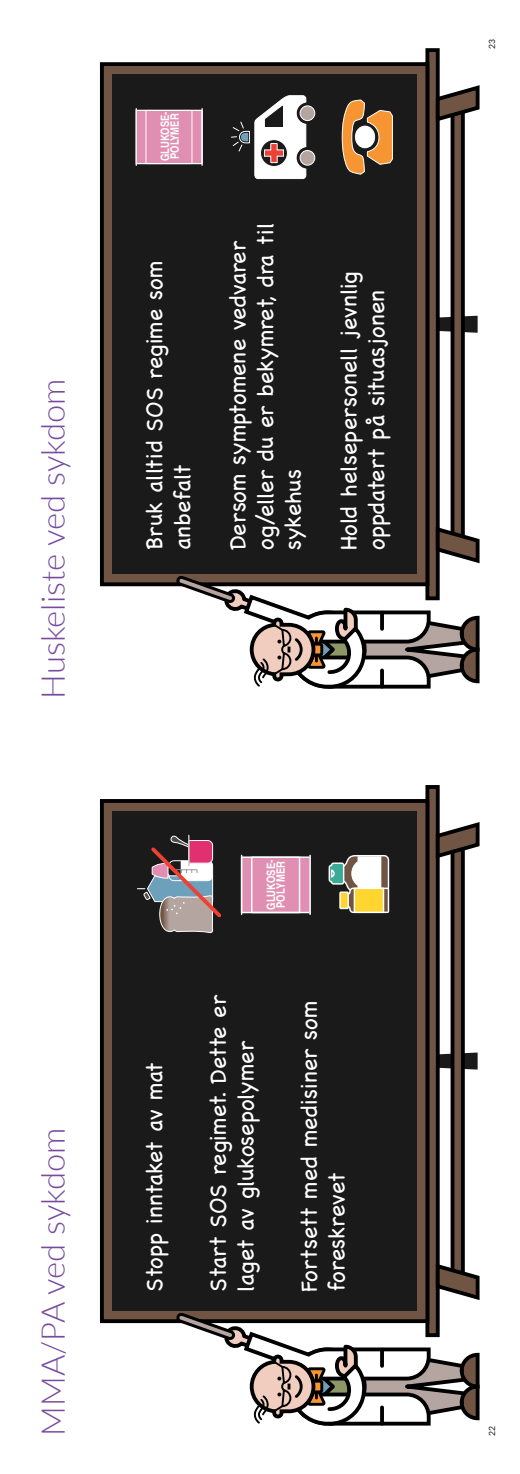
<style>
.page{position:relative;width:520px;height:1474px;background:#fff}
.page>*{position:absolute;margin:0;border:0;box-sizing:border-box;transform-origin:0 0}
.t1{font:300 32.73px "Lato";color:#774b9e}
.t2{font:300 23.1px/27.7px "Chalkboard SE";color:#fff}
.t3{font:700 condensed 11.55px/9.6px "Helvetica";color:#fff}
.t4{font:8.58px "Lato";color:#231f20}
</style>
<div class="page">
<svg style="left:439px;top:1052px;width:38px;height:17px"></svg>
<div style="left:427px;top:787px;width:10px;height:548px;background:#705545"></div>
<div style="left:425px;top:785px;width:14px;height:552px;border:4px solid #000"></div>
<div style="left:102px;top:801px;width:325px;height:520px;background:#705545"></div>
<div style="left:100px;top:799px;width:329px;height:524px;border:4px solid #000"></div>
<div style="left:112px;top:811px;width:304px;height:499px;background:#1a1a1a"></div>
<div style="left:452px;top:840px;width:10px;height:441px;background:#705545"></div>
<div style="left:450px;top:838px;width:14px;height:445px;border:4px solid #000"></div>
<svg style="left:434px;top:1261px;width:46px;height:41px"></svg>
<svg style="left:434px;top:819px;width:46px;height:41px"></svg>
<div style="left:241px;top:857px;width:69px;height:55px;background:#e08fb2"></div>
<div style="left:241px;top:856px;width:69px;height:57px;border:1px solid #fff"></div>
<hr style="left:241px;top:855px;width:1px;height:59px;background:#fff">
<div style="left:251px;top:856px;width:49px;height:57px;border:1px solid #fff"></div>
<hr style="left:309px;top:855px;width:1px;height:59px;background:#fff">
<svg style="left:328px;top:855px;width:61px;height:58px"></svg>
<svg style="left:100px;top:799px;width:124px;height:135px"></svg>
<svg style="left:175px;top:1311px;width:305px;height:115px"></svg>
<hr style="left:380px;top:1349px;width:3px;height:16px;background:#000">
<hr style="left:380px;top:1407px;width:3px;height:16px;background:#000">
<svg style="left:439px;top:316px;width:38px;height:17px"></svg>
<div style="left:427px;top:50px;width:10px;height:548px;background:#705545"></div>
<div style="left:425px;top:48px;width:14px;height:552px;border:4px solid #000"></div>
<div style="left:102px;top:64px;width:325px;height:520px;background:#705545"></div>
<div style="left:100px;top:62px;width:329px;height:524px;border:4px solid #000"></div>
<div style="left:112px;top:74px;width:304px;height:500px;background:#1a1a1a"></div>
<div style="left:452px;top:103px;width:10px;height:442px;background:#705545"></div>
<div style="left:450px;top:101px;width:14px;height:446px;border:4px solid #000"></div>
<svg style="left:434px;top:524px;width:46px;height:42px"></svg>
<svg style="left:434px;top:83px;width:46px;height:41px"></svg>
<svg style="left:341px;top:99px;width:52px;height:76px"></svg>
<div style="left:354px;top:126px;width:21px;height:22px;border:1px solid #fff;border-radius:50%"></div>
<div style="left:355px;top:126px;width:19px;height:22px;background:#fff;border-radius:50%"></div>
<div style="left:300px;top:106px;width:14px;height:15px;background:#b5a5a0;border-radius:50%"></div>
<div style="left:300px;top:150px;width:14px;height:15px;background:#b5a5a0;border-radius:50%"></div>
<svg style="left:231px;top:95px;width:75px;height:85px"></svg>
<div style="left:299px;top:105px;width:16px;height:16px;border:1px solid #fff;border-radius:50%"></div>
<div style="left:299px;top:150px;width:16px;height:16px;border:1px solid #fff;border-radius:50%"></div>
<div style="left:136px;top:110px;width:66px;height:54px;background:#e08fb2"></div>
<div style="left:135px;top:110px;width:67px;height:54px;border:1px solid #fff"></div>
<hr style="left:135px;top:109px;width:2px;height:56px;background:#fff">
<hr style="left:201px;top:109px;width:1px;height:56px;background:#fff">
<div style="left:145px;top:110px;width:47px;height:54px;border:1px solid #fff"></div>
<svg style="left:175px;top:575px;width:305px;height:114px"></svg>
<hr style="left:380px;top:612px;width:3px;height:17px;background:#000">
<hr style="left:380px;top:670px;width:3px;height:16px;background:#000">
<h1 class="t1" style="left:41px;top:698px;width:321px;rotate:-90deg">Huskeliste ved sykdom</h1>
<h1 class="t1" style="left:41px;top:1435px;width:309px;rotate:-90deg">MMA/PA ved sykdom</h1>
<p class="t3" style="left:160px;top:161px;width:51px;rotate:-90deg">GLUKOSE-<br>POLYMER</p>
<p class="t2" style="left:141px;top:550px;width:290px;rotate:-90deg">Bruk alltid SOS regime som anbefalt</p>
<p class="t2" style="left:224px;top:550px;width:329px;rotate:-90deg">Dersom symptomene vedvarer og/eller du er bekymret, dra til sykehus</p>
<p class="t2" style="left:335px;top:550px;width:280px;rotate:-90deg">Hold helsepersonell jevnlig oppdatert på situasjonen</p>
<p class="t2" style="left:141px;top:1291px;width:231px;rotate:-90deg">Stopp inntaket av mat</p>
<p class="t3" style="left:266px;top:909px;width:51px;rotate:-90deg">GLUKOSE-<br>POLYMER</p>
<p class="t2" style="left:205px;top:1291px;width:298px;rotate:-90deg">Start SOS regimet. Dette er laget av glukosepolymer</p>
<p class="t2" style="left:296px;top:1291px;width:292px;rotate:-90deg">Fortsett med medisiner som foreskrevet</p>
<p class="t4" style="left:488px;top:49px;width:12px;rotate:-90deg">23</p>
<p class="t4" style="left:488px;top:1435px;width:12px;rotate:-90deg">22</p>
</div>
